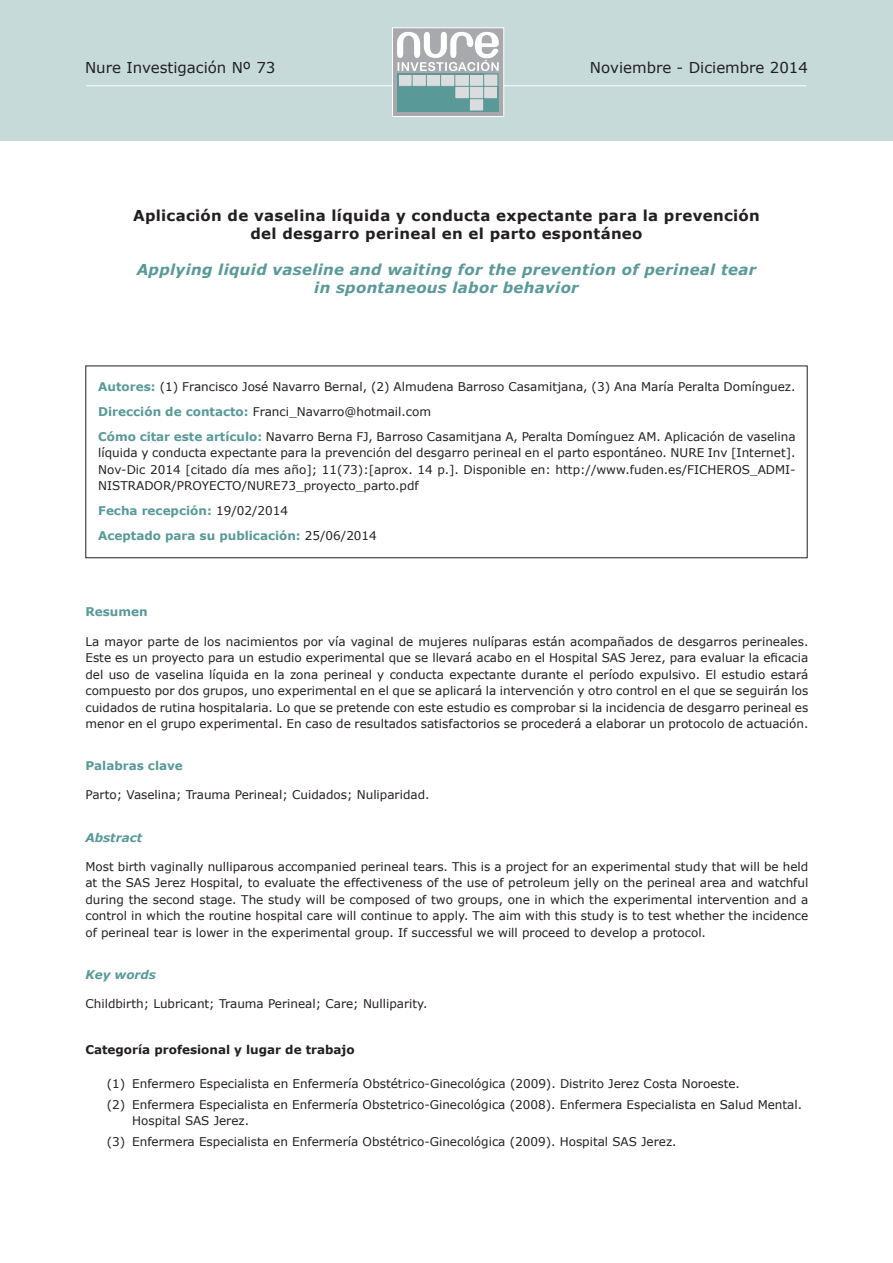
<style>
.page{position:relative;width:893px;height:1263px;background:#fff}
.page>*{position:absolute;margin:0;border:0;box-sizing:border-box;transform-origin:0 0}
.t1{font:18px "Times";color:#fff}
.t2{font:700 15px/18px "Verdana";letter-spacing:.02em;color:#231f20;text-align:center}
.t3{font:italic 700 15px/18px "Verdana";letter-spacing:.02em;color:#599a98;text-align:center}
.t4{font:15px "Verdana";color:#231f20}
.t5{font:12px/16.5px "Verdana";color:#231f20}
.t6{font:700 12px/25px "Verdana";color:#599a98}
.t7{font:700 12px "Verdana";color:#231f20}
.t8{font:italic 700 12px "Verdana";color:#599a98}
.s1{font-weight:700;color:#599a98}
.s2{font-weight:400;color:#231f20}
</style>
<div class="page">
<div style="left:0;top:0;width:893px;height:141px;background:#c5dad9"></div>
<div style="left:392px;top:28px;width:112px;height:88px;background:#a8a9ad"></div>
<svg style="left:397px;top:32px;width:102px;height:80px"></svg>
<div style="left:392px;top:27px;width:112px;height:90px;border:1px solid #fff"></div>
<div style="left:85px;top:366px;width:722px;height:192px;border:1px solid #231f20"></div>
<p class="t4" style="left:85px;top:57px;width:192px">Nure Investigación Nº 73</p>
<p class="t4" style="left:590px;top:57px;width:220px">Noviembre - Diciembre 2014</p>
<h1 class="t1" style="left:86px;top:68px;width:722px">________________________________________________________________________________</h1>
<p class="t2" style="left:133px;top:206px;width:628px">Aplicación de vaselina líquida y conducta expectante para la prevención del desgarro perineal en el parto espontáneo</p>
<p class="t3" style="left:137px;top:260px;width:621px">Applying liquid vaseline and waiting for the prevention of perineal tear in spontaneous labor behavior</p>
<p class="t5" style="left:98px;top:374px;width:699px;line-height:25px"><span class="s1">Autores:</span> (1) Francisco José Navarro Bernal, (2) Almudena Barroso Casamitjana, (3) Ana María Peralta Domínguez.<br><span class="s1">Dirección de contacto:</span> Franci_Navarro@hotmail.com<br><span class="s1">Cómo citar este artículo:</span> Navarro Berna FJ, Barroso Casamitjana A, Peralta Domínguez AM. Aplicación de vaselina</p>
<p class="t5" style="left:98px;top:445px;width:699px;text-align:justify">líquida y conducta expectante para la prevención del desgarro perineal en el parto espontáneo. NURE Inv [Internet].<br>Nov-Dic 2014 [citado día mes año]; 11(73):[aprox. 14 p.]. Disponible en: http://www.fuden.es/FICHEROS_ADMI-NISTRADOR/PROYECTO/NURE73_proyecto_parto.pdf</p>
<p class="t6" style="left:98px;top:498px;width:280px">Fecha recepción: <span class="s2">19/02/2014<br></span>Aceptado para su publicación: <span class="s2">25/06/2014</span></p>
<p class="t6" style="left:85px;top:599px;width:64px">Resumen</p>
<p class="t5" style="left:85px;top:633px;width:724px;text-align:justify">La mayor parte de los nacimientos por vía vaginal de mujeres nulíparas están acompañados de desgarros perineales.<br>Este es un proyecto para un estudio experimental que se llevará acabo en el Hospital SAS Jerez, para evaluar la eficacia del uso de vaselina líquida en la zona perineal y conducta expectante durante el período expulsivo. El estudio estará compuesto por dos grupos, uno experimental en el que se aplicará la intervención y otro control en el que se seguirán los cuidados de rutina hospitalaria. Lo que se pretende con este estudio es comprobar si la incidencia de desgarro perineal es menor en el grupo experimental. En caso de resultados satisfactorios se procederá a elaborar un protocolo de actuación.</p>
<p class="t6" style="left:85px;top:753px;width:99px">Palabras clave</p>
<p class="t5" style="left:85px;top:787px;width:346px">Parto; Vaselina; Trauma Perineal; Cuidados; Nuliparidad.</p>
<p class="t8" style="left:85px;top:829px;width:58px">Abstract</p>
<p class="t5" style="left:85px;top:858px;width:724px;text-align:justify">Most birth vaginally nulliparous accompanied perineal tears. This is a project for an experimental study that will be held at the SAS Jerez Hospital, to evaluate the effectiveness of the use of petroleum jelly on the perineal area and watchful during the second stage. The study will be composed of two groups, one in which the experimental intervention and a control in which the routine hospital care will continue to apply. The aim with this study is to test whether the incidence of perineal tear is lower in the experimental group. If successful we will proceed to develop a protocol.</p>
<p class="t8" style="left:85px;top:966px;width:72px">Key words</p>
<p class="t5" style="left:85px;top:995px;width:344px">Childbirth; Lubricant; Trauma Perineal; Care; Nulliparity.</p>
<p class="t7" style="left:85px;top:1041px;width:271px">Categoría profesional y lugar de trabajo</p>
<p class="t5" style="left:107px;top:1073px;width:697px;line-height:20.7px">(1) Enfermero Especialista en Enfermería Obstétrico-Ginecológica (2009). Distrito Jerez Costa Noroeste.<br>(2) Enfermera Especialista en Enfermería Obstetrico-Ginecológica (2008). Enfermera Especialista en Salud Mental.</p>
<p class="t5" style="left:107px;top:1110px;width:571px;line-height:20.7px;text-indent:26px">Hospital SAS Jerez.<br>(3) Enfermera Especialista en Enfermería Obstétrico-Ginecológica (2009). Hospital SAS Jerez.</p>
</div>
